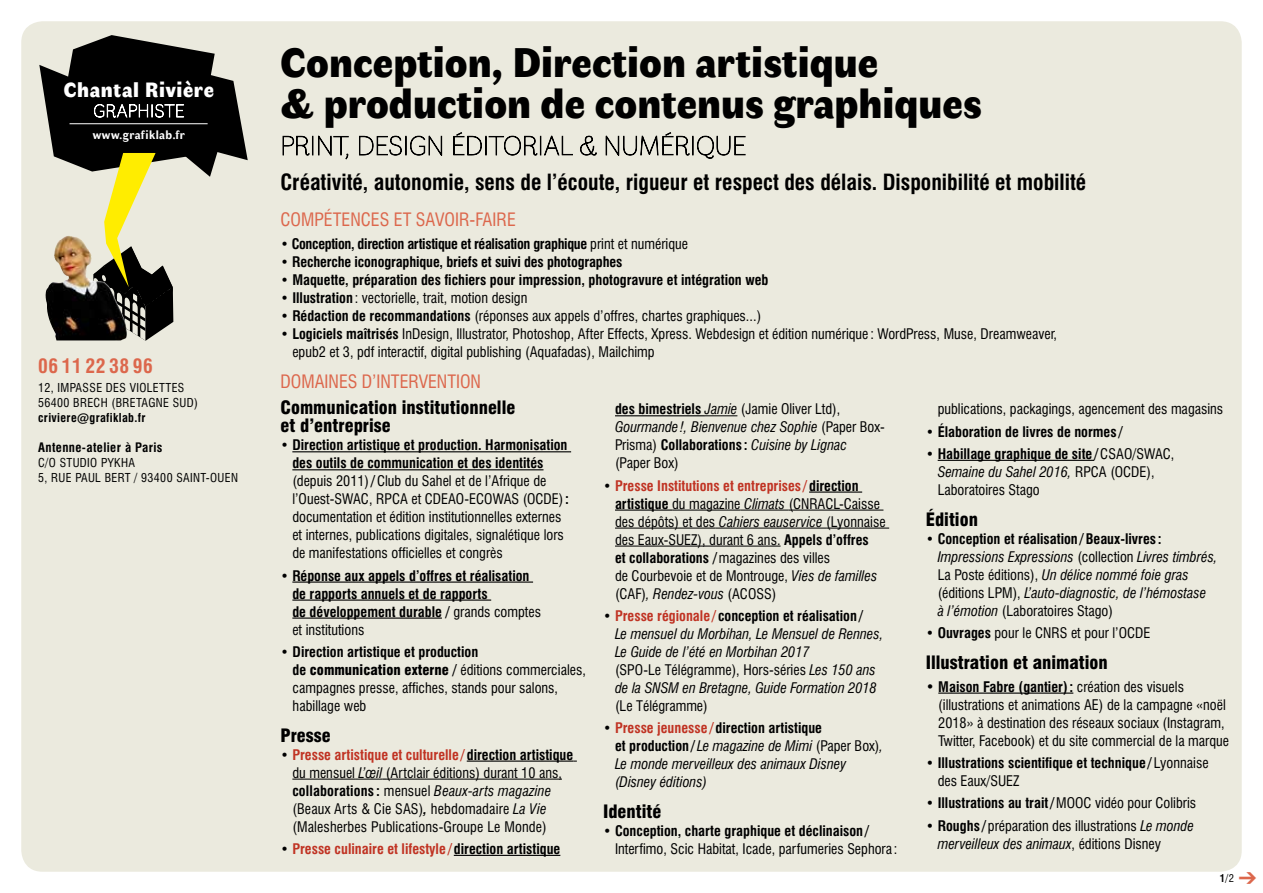
<style>
.page{position:relative;width:1263px;height:893px;background:#fff}
.page>*{position:absolute;margin:0;border:0;box-sizing:border-box;transform-origin:0 0}
.t1{font:900 42px/40.5px "Faune Display";color:#000}
.t2{font:700 condensed 21.75px "Swiss 721 BT";color:#000}
.t3{font:900 21px "Faune Display";letter-spacing:.03em;color:#fff}
.t4{font:700 condensed 19.5px "Swiss 721 BT";letter-spacing:.03em;color:#dc674c}
.t5{font:900 condensed 18px/18px "Swiss 721 BT";color:#000}
.t6{font:condensed 18px "Swiss 721 BT";color:#dc674c}
.t7{font:condensed 14.25px/18px "Swiss 721 BT";color:#000}
.t8{font:italic condensed 14.25px/18px "Swiss 721 BT";color:#000}
.t9{font:700 condensed 14.25px/18px "Swiss 721 BT";color:#000}
.t10{font:700 condensed 14.25px "Swiss 721 BT";letter-spacing:-.025em;color:#000}
.t11{font:700 condensed 14.25px "Swiss 721 BT";color:#c03323}
.t12{font:700 condensed 12.75px "Swiss 721 BT";letter-spacing:.03em;color:#000}
.t13{font:condensed 12px/15px "Swiss 721 BT";letter-spacing:.03em;color:#000}
.t14{font:700 condensed 12px "Swiss 721 BT";letter-spacing:.03em;color:#000}
.t15{font:700 12px "Faune Text";letter-spacing:.03em;color:#fff}
.t16{font:condensed 10.5px "Swiss 721 BT";color:#000}
.s1{font-weight:400}
.s2{font-weight:700}
.s3{font-weight:900}
.s4{font-weight:700;color:#c03323}
.s5{font-style:italic}
.s6{font-weight:700;font-style:italic}
.s7{color:#000}
.s8{font-weight:700;font-style:normal}
.s9{font-style:normal}
.s10{font-weight:700;font-style:normal;color:#c03323}
.s11{font-weight:700;font-size:15px}
</style>
<div class="page">
<div style="left:21px;top:21px;width:1221px;height:851px;background:#ebeade;border-radius:21px"></div>
<svg style="left:282px;top:135px;width:67px;height:25px"></svg>
<svg style="left:359px;top:135px;width:83px;height:21px"></svg>
<svg style="left:453px;top:132px;width:120px;height:24px"></svg>
<svg style="left:580px;top:135px;width:17px;height:21px"></svg>
<svg style="left:605px;top:132px;width:141px;height:27px"></svg>
<hr style="left:292px;top:451px;width:279px;height:1px;background:#000">
<hr style="left:292px;top:469px;width:251px;height:1px;background:#000">
<hr style="left:292px;top:581px;width:241px;height:2px;background:#000">
<hr style="left:292px;top:599px;width:199px;height:2px;background:#000">
<hr style="left:292px;top:617px;width:150px;height:2px;background:#000">
<hr style="left:467px;top:760px;width:106px;height:2px;background:#000">
<hr style="left:292px;top:779px;width:63px;height:1px;background:#000">
<svg style="left:355px;top:778px;width:31px;height:2px"></svg>
<hr style="left:386px;top:779px;width:176px;height:1px;background:#000">
<hr style="left:454px;top:855px;width:106px;height:1px;background:#000">
<hr style="left:615px;top:415px;width:90px;height:1px;background:#000">
<hr style="left:705px;top:415px;width:32px;height:1px;background:#000">
<hr style="left:809px;top:491px;width:53px;height:2px;background:#000">
<hr style="left:615px;top:509px;width:57px;height:2px;background:#000">
<hr style="left:672px;top:510px;width:68px;height:1px;background:#000">
<hr style="left:740px;top:510px;width:49px;height:1px;background:#000">
<hr style="left:789px;top:510px;width:94px;height:1px;background:#000">
<hr style="left:615px;top:528px;width:100px;height:1px;background:#000">
<hr style="left:715px;top:528px;width:111px;height:1px;background:#000">
<hr style="left:826px;top:528px;width:63px;height:1px;background:#000">
<hr style="left:615px;top:546px;width:165px;height:1px;background:#000">
<hr style="left:938px;top:460px;width:156px;height:1px;background:#000">
<hr style="left:938px;top:692px;width:135px;height:2px;background:#000">
<svg style="left:39px;top:35px;width:209px;height:306px"></svg>
<h3 class="t3" style="left:64px;top:74px;width:152px">Chantal Rivière</h3>
<p class="t15" style="left:93px;top:127px;width:94px">www.grafiklab.fr</p>
<h3 class="t4" style="left:38px;top:354px;width:116px">06 11 22 38 96</h3>
<p class="t13" style="left:38px;top:380px;width:161px">12, IMPASSE DES VIOLETTES<br>56400 BRECH (BRETAGNE SUD)</p>
<p class="t14" style="left:38px;top:410px;width:109px">criviere@grafiklab.fr</p>
<p class="t12" style="left:38px;top:440px;width:126px">Antenne-atelier à Paris</p>
<p class="t13" style="left:38px;top:455px;width:201px">C/O STUDIO PYKHA<br>5, RUE PAUL BERT / 93400 SAINT-OUEN</p>
<h1 class="t1" style="left:280px;top:40px;width:703px">Conception, Direction artistique<br>&amp; production de contenus graphiques</h1>
<h2 class="t2" style="left:280px;top:169px;width:807px">Créativité, autonomie, sens de l’écoute, rigueur et respect des délais. Disponibilité et mobilité</h2>
<p class="t6" style="left:280px;top:209px;width:237px">COMPÉTENCES ET SAVOIR-FAIRE</p>
<p class="t10" style="left:280px;top:235px;width:409px">• Conception, direction artistique et réalisation graphique <span class="s1">print et numérique</span></p>
<p class="t9" style="left:280px;top:252px;width:343px">• Recherche iconographique, briefs et suivi des photographes</p>
<p class="t9" style="left:280px;top:270px;width:489px">• Maquette, préparation des fichiers pour impression, photogravure et intégration web</p>
<p class="t7" style="left:280px;top:288px;width:249px"><span class="s2">• Illustration</span> : vectorielle, trait, motion design</p>
<p class="t7" style="left:280px;top:306px;width:482px">• <span class="s2">Rédaction de recommandations</span> (réponses aux appels d’offres, chartes graphiques...)</p>
<p class="t7" style="left:292px;top:324px;width:766px;text-indent:-12px">• <span class="s2">Logiciels maîtrisés</span> InDesign, Illustrator, Photoshop, After Effects, Xpress. Webdesign et édition numérique : WordPress, Muse, Dreamweaver, epub2 et 3, pdf interactif, digital publishing (Aquafadas), Mailchimp</p>
<p class="t6" style="left:280px;top:371px;width:202px">DOMAINES D’INTERVENTION</p>
<p class="t5" style="left:280px;top:399px;width:237px">Communication institutionnelle et d’entreprise</p>
<p class="t7" style="left:292px;top:436px;width:278px;text-indent:-12px">• <span class="s2">Direction artistique et production. Harmonisation des outils de communication et des identités </span>(depuis 2011)<span class="s2">/</span>Club du Sahel et de l’Afrique de l’Ouest-SWAC, RPCA et CDEAO-ECOWAS (OCDE)<span class="s2">: </span>documentation et édition institutionnelles externes et internes, publications digitales, signalétique lors de manifestations officielles et congrès</p>
<p class="t9" style="left:292px;top:567px;width:250px;text-indent:-12px">• Réponse aux appels d’offres et réalisation de rapports annuels et de rapports<br>de développement durable / <span class="s1">grands comptes et institutions</span></p>
<p class="t7" style="left:293px;top:643px;width:295px;text-indent:-12px">• <span class="s2">Direction artistique et production<br>de</span> <span class="s3">communication externe</span> <span class="s2">/</span> éditions commerciales, campagnes presse, affiches, stands pour salons, habillage web</p>
<p class="t5" style="left:280px;top:726px;width:52px">Presse</p>
<p class="t7" style="left:292px;top:746px;width:282px;text-indent:-12px"><span class="s2">•</span> <span class="s4">Presse artistique et culturelle /</span> <span class="s2">direction artistique </span>du mensuel <span class="s5">L’œil</span> (Artclair éditions) durant 10 ans, <span class="s2">collaborations :</span> mensuel <span class="s5">Beaux-arts magazine </span>(Beaux Arts &amp; Cie SAS)<span class="s6">,</span> hebdomadaire <span class="s5">La Vie </span>(Malesherbes Publications-Groupe Le Monde)</p>
<p class="t11" style="left:280px;top:840px;width:281px"><span class="s7">•</span> Presse culinaire et lifestyle / <span class="s7">direction artistique</span></p>
<p class="t8" style="left:615px;top:400px;width:271px"><span class="s8">des bimestriels</span> Jamie <span class="s9">(Jamie Oliver Ltd), </span>Gourmande !, Bienvenue chez Sophie <span class="s9">(Paper Box-Prisma)</span> <span class="s8">Collaborations :</span> Cuisine by Lignac <span class="s9">(Paper Box)</span></p>
<p class="t7" style="left:615px;top:477px;width:272px;text-indent:-12px"><span class="s2">•</span> <span class="s4">Presse Institutions et entreprises /</span> <span class="s2">direction artistique</span> du magazine <span class="s5">Climats</span> (CNRACL-Caisse des dépôts) et des <span class="s5">Cahiers eauservice</span> (Lyonnaise des Eaux-SUEZ), durant 6 ans. <span class="s2">Appels d’offres<br>et collaborations /</span>magazines des villes<br>de Courbevoie et de Montrouge, <span class="s5">Vies de familles </span>(CAF)<span class="s5">, Rendez-vous</span> (ACOSS)</p>
<p class="t8" style="left:615px;top:607px;width:270px;text-indent:-12px"><span class="s8">•</span> <span class="s10">Presse régionale /</span> <span class="s8">conception et réalisation /<br></span>Le mensuel du Morbihan, Le Mensuel de Rennes, Le Guide de l’été en Morbihan 2017<br><span class="s9">(SPO-Le Télégramme), Hors-séries</span> Les 150 ans de la SNSM en Bretagne, Guide Formation 2018</p>
<p class="t7" style="left:615px;top:697px;width:94px">(Le Télégramme)</p>
<p class="t8" style="left:615px;top:719px;width:269px;text-indent:-12px"><span class="s8">•</span> <span class="s10">Presse jeunesse /</span> <span class="s8">direction artistique<br>et production /</span> Le magazine de Mimi <span class="s9">(Paper Box)</span>, Le monde merveilleux des animaux Disney (Disney éditions)</p>
<p class="t5" style="left:603px;top:802px;width:60px">Identité</p>
<p class="t9" style="left:603px;top:822px;width:268px">• Conception, charte graphique et déclinaison /</p>
<p class="t7" style="left:615px;top:840px;width:284px">Interfimo, Scic Habitat, Icade, parfumeries Sephora :</p>
<p class="t7" style="left:938px;top:400px;width:287px">publications, packagings, agencement des magasins</p>
<p class="t9" style="left:926px;top:423px;width:199px">• Élaboration de livres de normes /</p>
<p class="t7" style="left:938px;top:445px;width:238px;text-indent:-12px"><span class="s2">• Habillage graphique de site /</span>CSAO/SWAC,<br><span class="s5">Semaine du Sahel 2016,</span> RPCA (OCDE),<br>Laboratoires Stago</p>
<p class="t5" style="left:926px;top:510px;width:54px">Édition</p>
<p class="t8" style="left:938px;top:530px;width:281px;text-indent:-12px"><span class="s8">• Conception et réalisation /Beaux-livres :<br></span>Impressions Expressions <span class="s9">(collection</span> Livres timbrés, <span class="s9">La Poste éditions),</span> Un délice nommé foie gras <span class="s9">(éditions LPM),</span> L’auto-diagnostic, de l’hémostase<br>à l’émotion <span class="s9">(Laboratoires Stago)</span></p>
<p class="t7" style="left:926px;top:624px;width:226px"><span class="s2">• Ouvrages</span> pour le CNRS et pour l’OCDE</p>
<p class="t5" style="left:926px;top:653px;width:184px">Illustration et animation</p>
<p class="t7" style="left:938px;top:678px;width:292px;text-indent:-13px"><span class="s11">•</span> <span class="s2">Maison Fabre (gantier):</span> création des visuels (illustrations et animations AE) de la campagne «noël 2018» à destination des réseaux sociaux (Instagram, Twitter, Facebook) et du site commercial de la marque</p>
<p class="t9" style="left:938px;top:754px;width:272px;text-indent:-12px">• Illustrations scientifique et technique / <span class="s1">Lyonnaise des Eaux/SUEZ</span></p>
<p class="t9" style="left:926px;top:794px;width:272px">• Illustrations au trait/<span class="s1">MOOC vidéo pour Colibris</span></p>
<p class="t7" style="left:938px;top:816px;width:258px;text-indent:-12px"><span class="s2">• Roughs /</span> préparation des illustrations <span class="s5">Le monde merveilleux des animaux</span>, éditions Disney</p>
<p class="t16" style="left:1220px;top:872px;width:16px"><span class="s2">1</span>/2</p>
</div>
